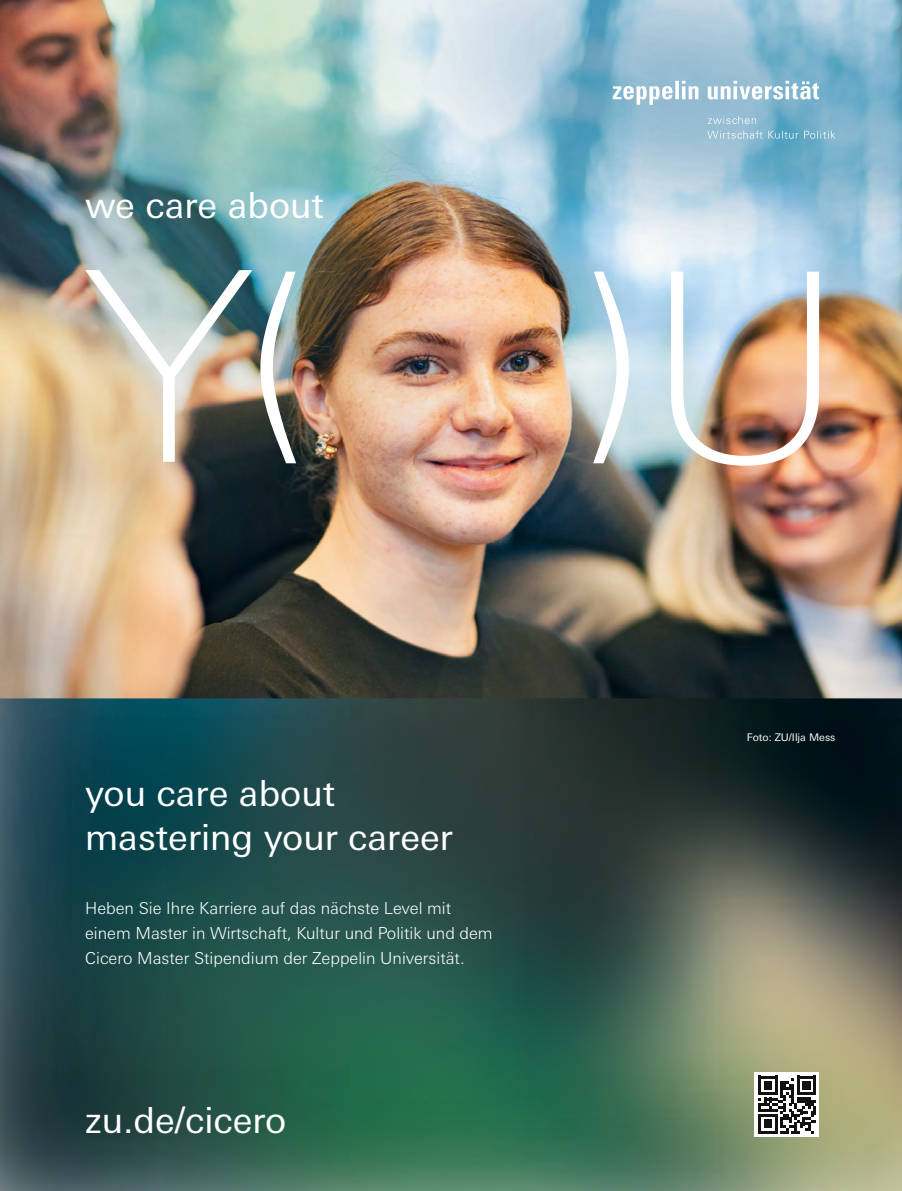
<style>
.page{position:relative;width:902px;height:1191px;background:#fff}
.page>*{position:absolute;margin:0;border:0;box-sizing:border-box;transform-origin:0 0}
.t1{font:36px/43.2px "Univers Next Pro";color:#fff}
.t2{font:300 16.5px/24.8px "Univers Next Pro";color:#fff}
.t3{font:10.5px "Univers Next Pro";color:#fff}
</style>
<div class="page">
<img style="left:0;top:0;width:901px;height:1191px">
<svg style="left:612px;top:81px;width:207px;height:24px"></svg>
<svg style="left:707px;top:131px;width:128px;height:8px"></svg>
<svg style="left:707px;top:116px;width:49px;height:8px"></svg>
<img style="left:671px;top:272px;width:148px;height:194px">
<svg style="left:85px;top:270px;width:167px;height:192px;background:#b6b1a1"></svg>
<img style="left:260px;top:272px;width:36px;height:191px">
<svg style="left:593px;top:272px;width:36px;height:191px"></svg>
<div style="left:754px;top:1072px;width:65px;height:65px;background:#fff"></div>
<svg style="left:758px;top:1075px;width:58px;height:58px"></svg>
<h1 class="t1" style="left:85px;top:184px;width:240px">we care about</h1>
<h1 class="t1" style="left:85px;top:772px;width:369px">you care about mastering your career</h1>
<p class="t2" style="left:85px;top:895px;width:409px">Heben Sie Ihre Karriere auf das nächste Level mit einem Master in Wirtschaft, Kultur und Politik und dem<br>Cicero Master Stipendium der Zeppelin Universität.</p>
<h1 class="t1" style="left:85px;top:1098px;width:203px">zu.de/cicero</h1>
<p class="t3" style="left:746px;top:731px;width:90px">Foto: ZU/Ilja Mess</p>
</div>
